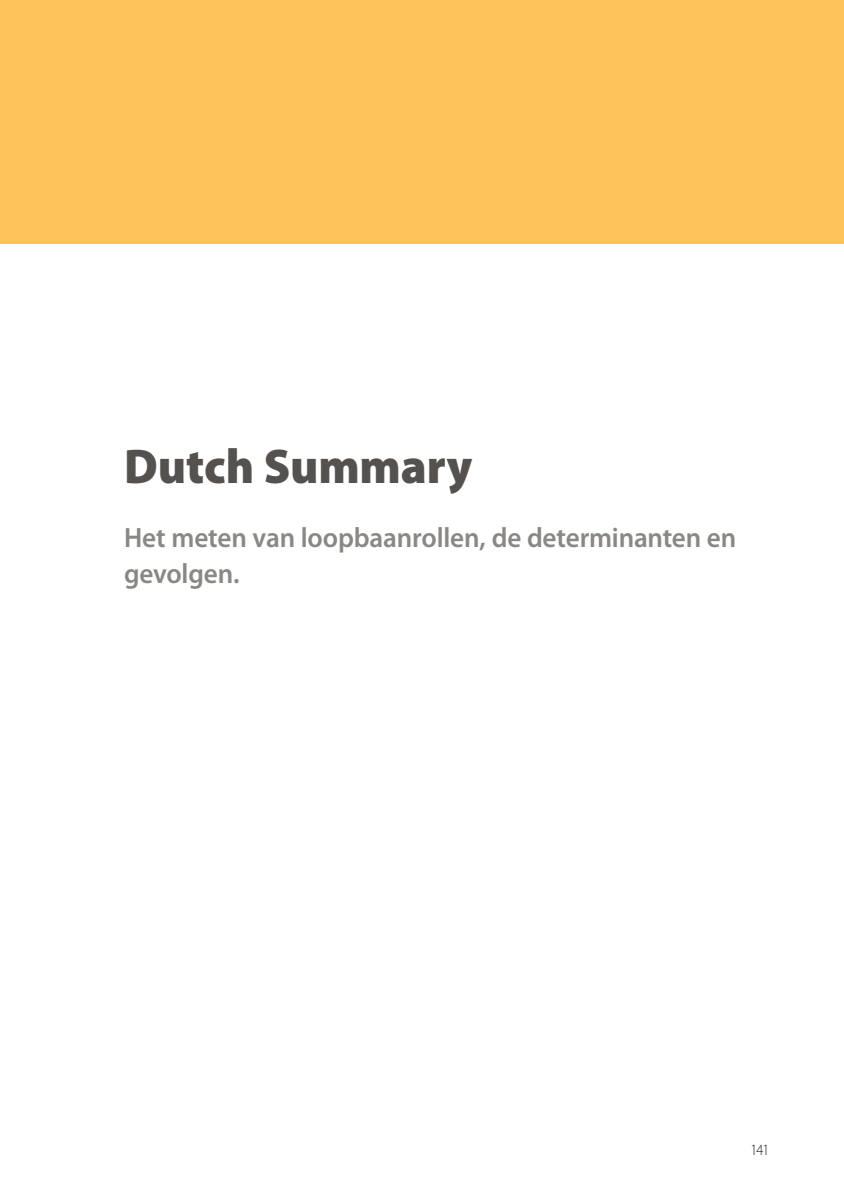
<style>
.page{position:relative;width:844px;height:1191px;background:#fff}
.page>*{position:absolute;margin:0;border:0;box-sizing:border-box;transform-origin:0 0}
.t1{font:900 49px "Myriad Pro";letter-spacing:-.005em;color:#54514e}
.t2{font:600 28px/36.8px "Myriad Pro";letter-spacing:-.005em;color:#8a8785}
.t3{font:300 15.75px "Myriad Pro";color:#231f20;scale:.9 1}
</style>
<div class="page">
<div style="left:1px;top:0;width:842px;height:243px;background:#fec459"></div>
<h1 class="t1" style="left:124px;top:439px;width:350px">Dutch Summary</h1>
<p class="t2" style="left:124px;top:519px;width:613px">Het meten van loopbaanrollen, de determinanten en gevolgen.</p>
<p class="t3" style="left:750px;top:1141px;width:23px">141</p>
</div>
